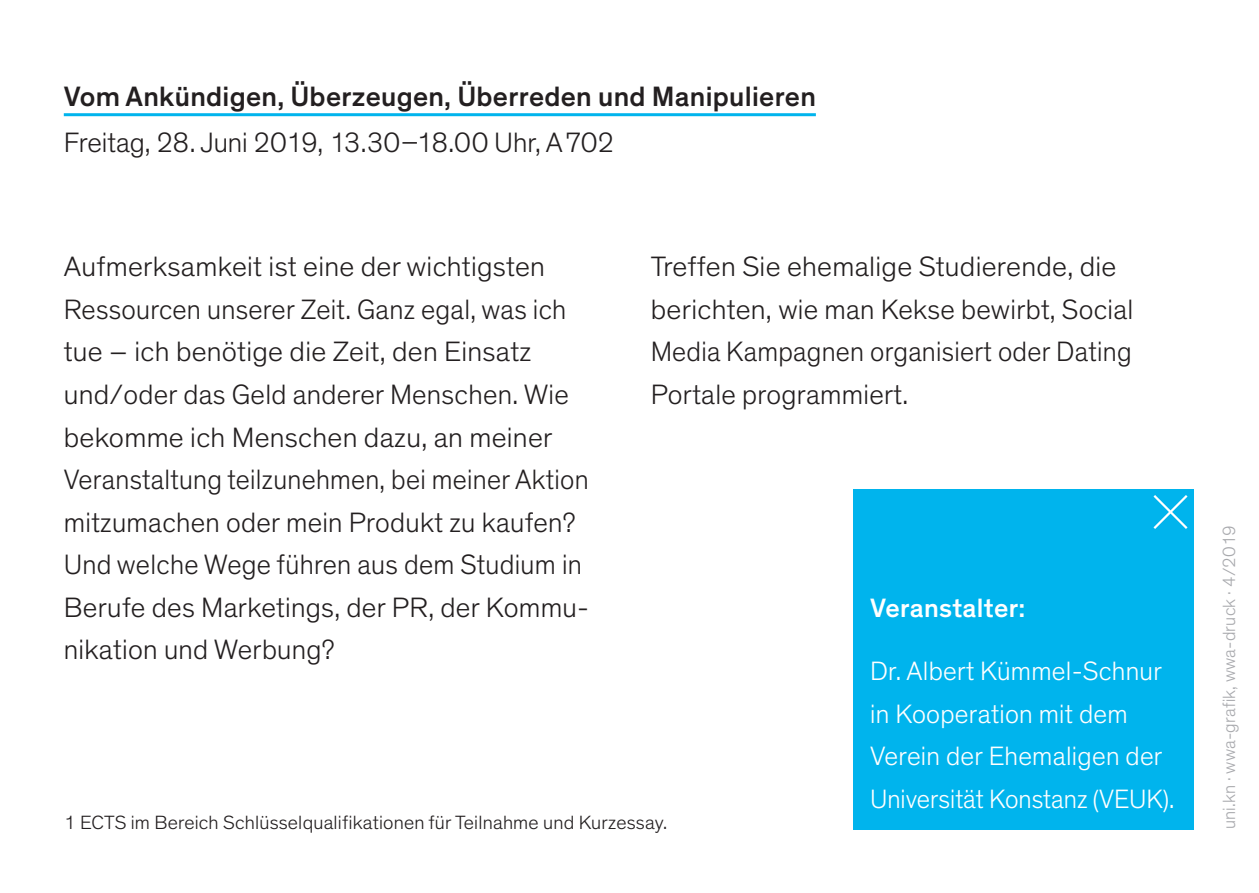
<style>
.page{position:relative;width:1259px;height:893px;background:#fff}
.page>*{position:absolute;margin:0;border:0;box-sizing:border-box;transform-origin:0 0}
.t1{font:300 28.5px/42.6px "Theinhardt";letter-spacing:.01em;color:#231f20}
.t2{font:500 28.5px "Theinhardt";letter-spacing:.01em;color:#231f20}
.t3{font:300 27px/42.6px "Theinhardt";letter-spacing:.01em;color:#fff}
.t4{font:500 27px "Theinhardt";letter-spacing:.01em;color:#fff}
.t5{font:300 19.5px "Theinhardt";letter-spacing:.01em;color:#231f20}
.t6{font:300 18px "Theinhardt";letter-spacing:.01em;color:#a8a9ad}
</style>
<div class="page">
<div style="left:853px;top:489px;width:340px;height:340px;background:#00b4ed"></div>
<svg style="left:1153px;top:495px;width:35px;height:34px"></svg>
<hr style="left:64px;top:113px;width:752px;height:3px;background:#00b4ed">
<p class="t2" style="left:64px;top:80px;width:753px">Vom Ankündigen, Überzeugen, Überreden und Manipulieren</p>
<p class="t1" style="left:64px;top:121px;width:552px">Freitag, 28. Juni 2019, 13.30–18.00 Uhr, A 702</p>
<p class="t1" style="left:64px;top:246px;width:527px">Aufmerksamkeit ist eine der wichtigsten Ressourcen unserer Zeit. Ganz egal, was ich tue – ich benötige die Zeit, den Einsatz und/oder das Geld anderer Menschen. Wie bekomme ich Menschen dazu, an meiner Veranstaltung teilzunehmen, bei meiner Aktion mitzumachen oder mein Produkt zu kaufen?<br>Und welche Wege führen aus dem Studium in Berufe des Marketings, der PR, der Kommu&shy;nikation und Werbung?</p>
<p class="t1" style="left:651px;top:246px;width:484px">Treffen Sie ehemalige Studierende, die berichten, wie man Kekse bewirbt, Social Media Kampagnen organisiert oder Dating Portale programmiert.</p>
<p class="t4" style="left:870px;top:591px;width:157px">Veranstalter:</p>
<p class="t3" style="left:870px;top:650px;width:306px">Dr. Albert Kümmel-Schnur in Kooperation mit dem<br>Verein der Ehemaligen der<br>Universität Konstanz (VEUK).</p>
<p class="t5" style="left:64px;top:811px;width:605px">1 ECTS im Bereich Schlüsselqualifikationen für Teilnahme und Kurzessay.</p>
<p class="t6" style="left:1218px;top:829px;width:305px;rotate:-90deg">uni.kn · wwa-grafik, wwa-druck · 4/2019</p>
</div>
